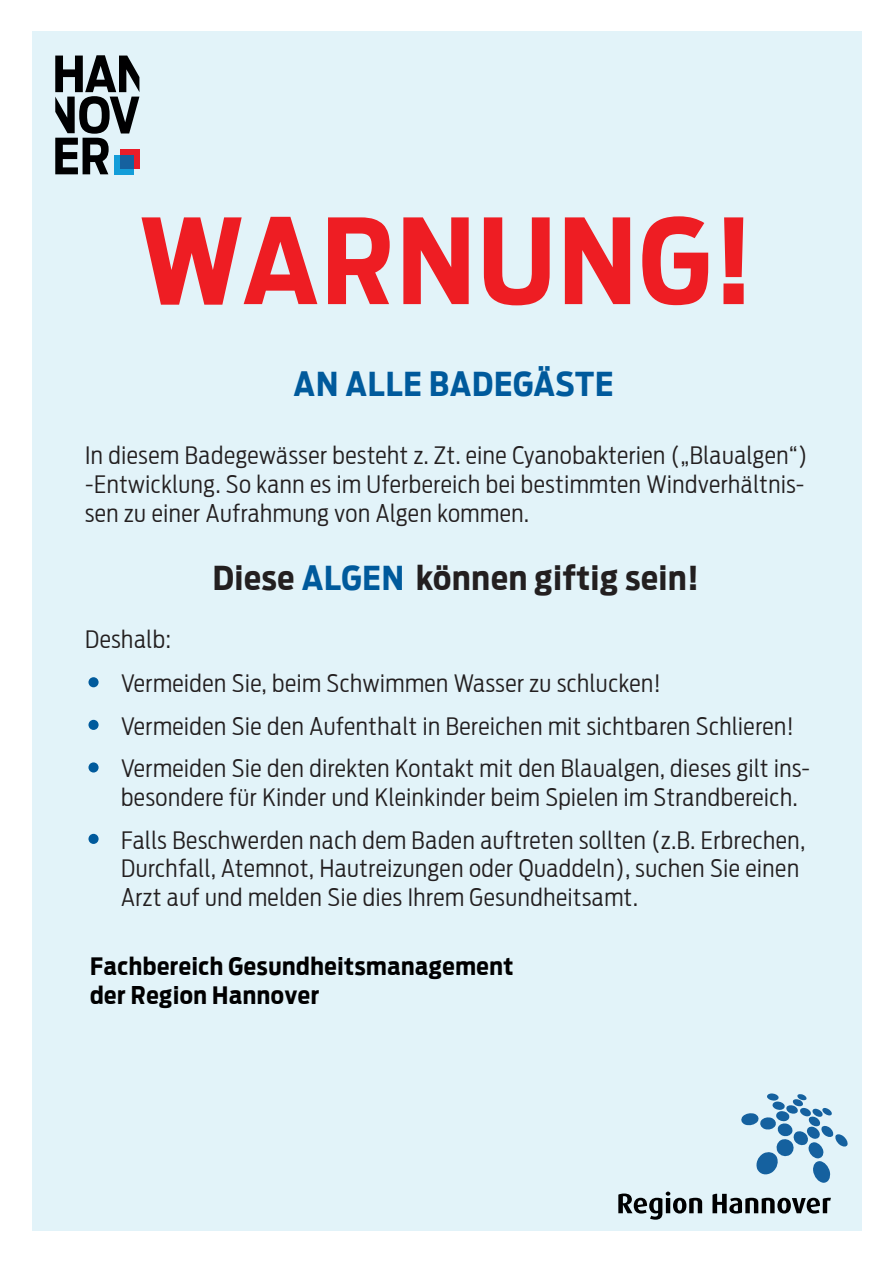
<style>
.page{position:relative;width:893px;height:1263px;background:#fff}
.page>*{position:absolute;margin:0;border:0;box-sizing:border-box;transform-origin:0 0}
.t1{font:700 117px "Antenna Cond";letter-spacing:.02em;color:#ee1d23}
.t2{font:700 33px "Antenna Cond";letter-spacing:.025em;color:#231f20}
.t3{font:700 33px "Antenna Cond";letter-spacing:.025em;color:#005a9c}
.t4{font:300 24px/28.8px "Antenna Cond";letter-spacing:.025em;color:#231f20}
.t5{font:700 24px/28.8px "Antenna Cond";letter-spacing:.025em;color:#000001}
.s1{color:#005a9c}
</style>
<div class="page">
<div style="left:32px;top:32px;width:829px;height:1199px;background:#e2f3f9"></div>
<svg style="left:618px;top:1191px;width:84px;height:29px"></svg>
<svg style="left:712px;top:1194px;width:119px;height:19px"></svg>
<svg style="left:741px;top:1093px;width:107px;height:90px"></svg>
<svg style="left:55px;top:55px;width:84px;height:119px"></svg>
<div style="left:88px;top:677px;width:11px;height:10px;background:#005a9c;border-radius:50%"></div>
<div style="left:88px;top:720px;width:11px;height:10px;background:#005a9c;border-radius:50%"></div>
<div style="left:88px;top:762px;width:11px;height:10px;background:#005a9c;border-radius:50%"></div>
<div style="left:88px;top:834px;width:11px;height:10px;background:#005a9c;border-radius:50%"></div>
<h1 class="t1" style="left:139px;top:191px;width:616px">WARNUNG!</h1>
<h2 class="t3" style="left:294px;top:365px;width:321px">AN ALLE BADEGÄSTE</h2>
<p class="t4" style="left:85px;top:441px;width:724px">In diesem Badegewässer besteht z. Zt. eine Cyanobakterien („Blaualgen“) -Entwicklung. So kann es im Uferbereich bei bestimmten Windverhältnis&shy;sen zu einer Aufrahmung von Algen kommen.</p>
<h2 class="t2" style="left:213px;top:558px;width:487px">Diese <span class="s1">ALGEN</span> können giftig sein!</h2>
<p class="t4" style="left:121px;top:617px;width:690px;line-height:43px;text-indent:-36px">Deshalb:<br>Vermeiden Sie, beim Schwimmen Wasser zu schlucken!<br>Vermeiden Sie den Aufenthalt in Bereichen mit sichtbaren Schlieren!<br>Vermeiden Sie den direkten Kontakt mit den Blaualgen, dieses gilt ins-</p>
<p class="t4" style="left:121px;top:783px;width:678px">besondere für Kinder und Kleinkinder beim Spielen im Strandbereich.</p>
<p class="t4" style="left:121px;top:825px;width:686px">Falls Beschwerden nach dem Baden auftreten sollten (z.B. Erbrechen,<br>Durchfall, Atemnot, Hautreizungen oder Quaddeln), suchen Sie einen<br>Arzt auf und melden Sie dies Ihrem Gesundheitsamt.</p>
<p class="t5" style="left:90px;top:952px;width:425px">Fachbereich Gesundheitsmanagement der Region Hannover</p>
</div>
